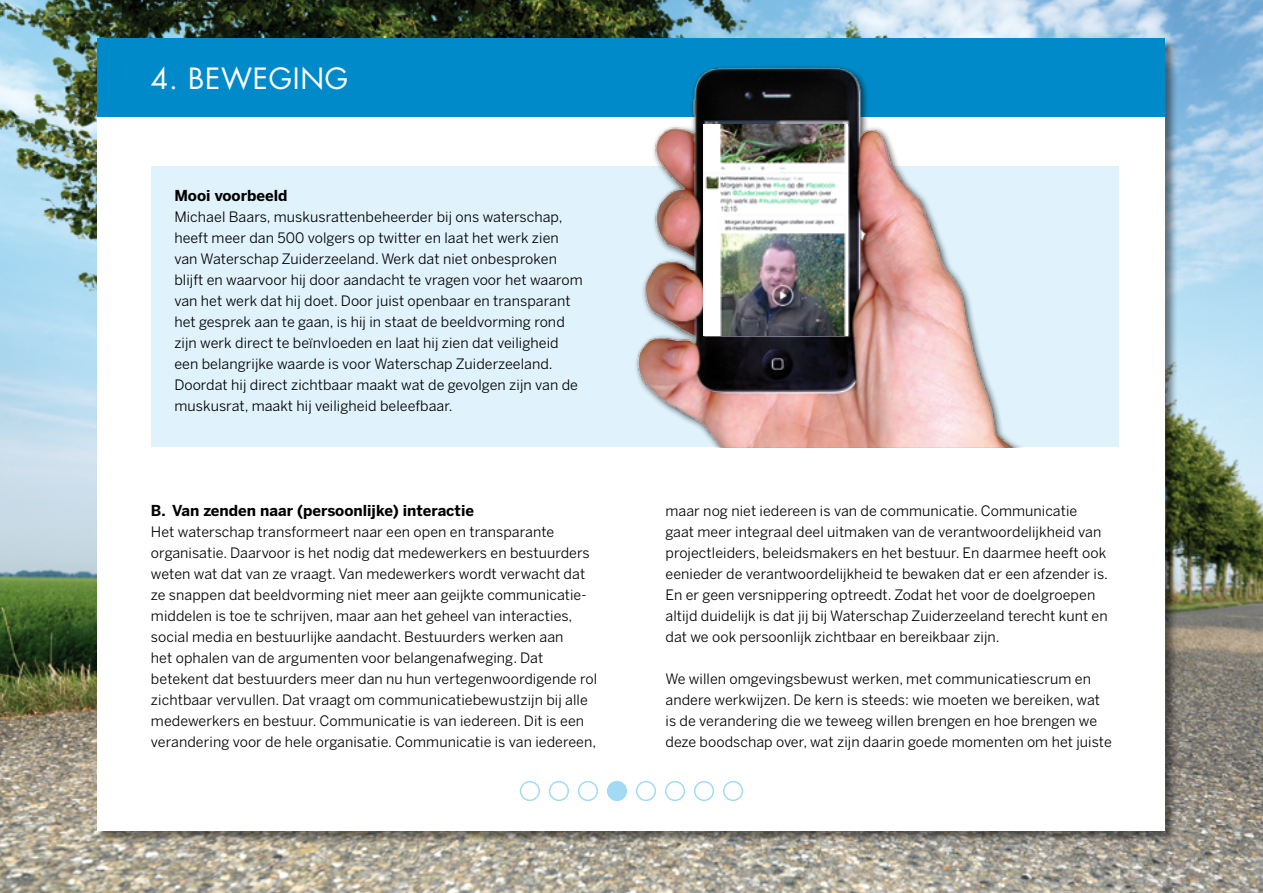
<style>
.page{position:relative;width:1263px;height:893px;background:#fff}
.page>*{position:absolute;margin:0;border:0;box-sizing:border-box;transform-origin:0 0}
.t1{font:28.5px "Futura";letter-spacing:.025em;color:#fff}
.t2{font:700 15px "Benton Sans";color:#000}
.t3{font:14.25px/21px "Benton Sans";letter-spacing:.005em;color:#000}
</style>
<div class="page">
<img style="left:0;top:0;width:1263px;height:893px">
<div style="left:97px;top:38px;width:1081px;height:807px;background:#000;opacity:.5"></div>
<div style="left:98px;top:38px;width:1067px;height:793px;background:#fff"></div>
<div style="left:98px;top:38px;width:1067px;height:79px;background:#008ac9"></div>
<div style="left:151px;top:167px;width:967px;height:280px;background:#e0f2fb"></div>
<div style="left:633px;top:63px;width:412px;height:385px;background:#000;opacity:.75"></div>
<img style="left:574px;top:63px;width:462px;height:385px">
<img style="left:703px;top:125px;width:144px;height:211px">
<div style="left:520px;top:781px;width:20px;height:20px;border:2px solid #a2daf4;border-radius:50%"></div>
<div style="left:549px;top:781px;width:20px;height:20px;border:2px solid #a2daf4;border-radius:50%"></div>
<div style="left:578px;top:781px;width:20px;height:20px;border:2px solid #a2daf4;border-radius:50%"></div>
<div style="left:608px;top:782px;width:18px;height:18px;background:#a2daf4;border-radius:50%"></div>
<div style="left:607px;top:781px;width:20px;height:20px;border:2px solid #a2daf4;border-radius:50%"></div>
<div style="left:636px;top:781px;width:20px;height:20px;border:2px solid #a2daf4;border-radius:50%"></div>
<div style="left:665px;top:781px;width:20px;height:20px;border:2px solid #a2daf4;border-radius:50%"></div>
<div style="left:694px;top:781px;width:20px;height:20px;border:2px solid #a2daf4;border-radius:50%"></div>
<div style="left:723px;top:781px;width:20px;height:20px;border:2px solid #a2daf4;border-radius:50%"></div>
<h1 class="t1" style="left:151px;top:60px;width:199px">4. BEWEGING</h1>
<p class="t2" style="left:174px;top:187px;width:115px">Mooi voorbeeld</p>
<p class="t3" style="left:174px;top:207px;width:410px">Michael Baars, muskusrattenbeheerder bij ons waterschap, heeft meer dan 500 volgers op twitter en laat het werk zien van Waterschap Zuiderzeeland. Werk dat niet onbesproken blijft en waarvoor hij door aandacht te vragen voor het waarom van het werk dat hij doet. Door juist openbaar en transparant het gesprek aan te gaan, is hij in staat de beeldvorming rond zijn werk direct te beïnvloeden en laat hij zien dat veiligheid een belangrijke waarde is voor Waterschap Zuiderzeeland.<br>Doordat hij direct zichtbaar maakt wat de gevolgen zijn van de muskusrat, maakt hij veiligheid beleefbaar.</p>
<p class="t2" style="left:151px;top:502px;width:325px">B. Van zenden naar (persoonlijke) interactie</p>
<p class="t3" style="left:151px;top:522px;width:448px">Het waterschap transformeert naar een open en transparante organisatie. Daarvoor is het nodig dat medewerkers en bestuurders weten wat dat van ze vraagt. Van medewerkers wordt verwacht dat ze snappen dat beeldvorming niet meer aan geijkte communicatie&shy;middelen is toe te schrijven, maar aan het geheel van interacties, social media en bestuurlijke aandacht. Bestuurders werken aan<br>het ophalen van de argumenten voor belangenafweging. Dat betekent dat bestuurders meer dan nu hun vertegenwoordigende rol zichtbaar vervullen. Dat vraagt om communicatiebewustzijn bij alle medewerkers en bestuur. Communicatie is van iedereen. Dit is een verandering voor de hele organisatie. Communicatie is van iedereen,</p>
<p class="t3" style="left:665px;top:501px;width:444px">maar nog niet iedereen is van de communicatie. Communicatie gaat meer integraal deel uitmaken van de verantwoordelijkheid van projectleiders, beleidsmakers en het bestuur. En daarmee heeft ook eenieder de verantwoordelijkheid te bewaken dat er een afzender is.<br>En er geen versnippering optreedt. Zodat het voor de doelgroepen altijd duidelijk is dat jij bij Waterschap Zuiderzeeland terecht kunt en dat we ook persoonlijk zichtbaar en bereikbaar zijn.</p>
<p class="t3" style="left:665px;top:669px;width:448px">We willen omgevingsbewust werken, met communicatiescrum en andere werkwijzen. De kern is steeds: wie moeten we bereiken, wat is de verandering die we teweeg willen brengen en hoe brengen we deze boodschap over, wat zijn daarin goede momenten om het juiste</p>
</div>
